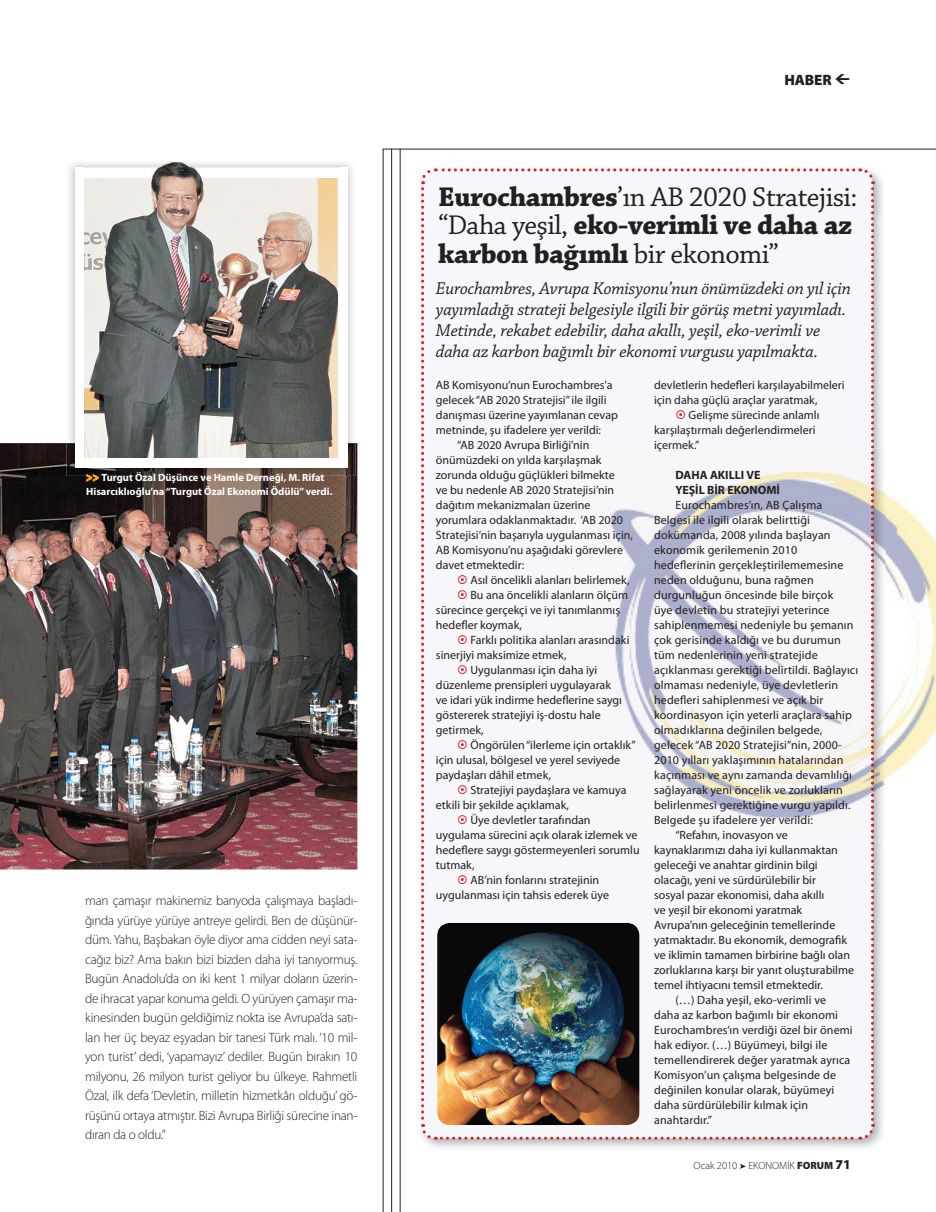
<style>
.page{position:relative;width:936px;height:1212px;background:#fff}
.page>*{position:absolute;margin:0;border:0;box-sizing:border-box;transform-origin:0 0}
.t1{font:700 28.5px/28.5px "Chaparral Pro";letter-spacing:-.02em;color:#231f20}
.t2{font:italic 18px/21px "Chaparral Pro";letter-spacing:-.01em;color:#231f20}
.t3{font:900 15px "Myriad Pro";letter-spacing:-.01em;color:#231f20}
.t4{font:300 13.5px/19.5px "Myriad Pro";letter-spacing:-.02em;color:#231f20;text-align:justify}
.t5{font:12px "Myriad Pro";color:#231f20}
.t6{font:700 12px/15px "Myriad Pro";color:#231f20}
.t7{font:700 10.5px/13.5px "Myriad Pro";color:#fff}
.t8{font:300 10.5px "Myriad Pro";color:#231f20}
.s1{font-weight:900;font-stretch:condensed;font-size:12px;color:#faaf18}
.s2{font-weight:400}
.s3{font-weight:900}
.s4{font-weight:900;font-size:13.5px}
</style>
<div class="page">
<img style="left:0;top:443px;width:357px;height:426px">
<img style="left:66px;top:162px;width:289px;height:314px">
<div style="left:75px;top:167px;width:272px;height:301px;background:#fff"></div>
<img style="left:85px;top:161px;width:253px;height:18px">
<img style="left:85px;top:179px;width:253px;height:278px">
<hr style="left:383px;top:149px;width:1px;height:1063px;background:#231f20">
<hr style="left:391px;top:149px;width:1px;height:1063px;background:#231f20">
<hr style="left:400px;top:149px;width:1px;height:1063px;background:#231f20">
<hr style="left:383px;top:149px;width:552px;height:1px;background:#231f20">
<img style="left:885px;top:493px;width:50px;height:287px">
<img style="left:875px;top:499px;width:10px;height:343px">
<svg style="left:419px;top:167px;width:456px;height:974px"></svg>
<p class="t7" style="left:86px;top:472px;width:248px"><span class="s1">&gt; &gt;</span> Turgut Özal Düşünce ve Hamle Derneği, M. Rifat<br>Hisarcıklıoğlu’na “Turgut Özal Ekonomi Ödülü” verdi.</p>
<p class="t4" style="left:85px;top:892px;width:274px">man çamaşır makinemiz banyoda çalışmaya başladı&shy;ğında yürüye yürüye antreye gelirdi. Ben de düşünür&shy;düm. Yahu, Başbakan öyle diyor ama cidden neyi sata&shy;cağız biz? Ama bakın bizi bizden daha iyi tanıyormuş.<br>Bugün Anadolu’da on iki kent 1 milyar doların üzerin&shy;de ihracat yapar konuma geldi. O yürüyen çamaşır ma&shy;kinesinden bugün geldiğimiz nokta ise Avrupa’da satı&shy;lan her üç beyaz eşyadan bir tanesi Türk malı. ‘10 mil&shy;yon turist’ dedi, ‘yapamayız’ dediler. Bugün bırakın 10 milyonu, 26 milyon turist geliyor bu ülkeye. Rahmetli Özal, ilk defa ‘Devletin, milletin hizmetkârı olduğu’ gö&shy;rüşünü ortaya atmıştır. Bizi Avrupa Birliği sürecine inan&shy;dıran da o oldu.”</p>
<p class="t3" style="left:784px;top:74px;width:49px">HABER</p>
<h1 class="t1" style="left:438px;top:185px;width:421px">Eurochambres<span class="s2">’ın AB 2020 Stratejisi: “Daha yeşil,</span> eko-verimli ve daha az karbon bağımlı <span class="s2">bir ekonomi”</span></h1>
<p class="t2" style="left:436px;top:279px;width:416px">Eurochambres, Avrupa Komisyonu’nun önümüzdeki on yıl için yayımladığı strateji belgesiyle ilgili bir görüş metni yayımladı.<br>Metinde, rekabet edebilir, daha akıllı, yeşil, eko-verimli ve daha az karbon bağımlı bir ekonomi vurgusu yapılmakta.</p>
<p class="t5" style="left:436px;top:380px;width:178px">AB Komisyonu’nun Eurochambres’a</p>
<p class="t5" style="left:436px;top:395px;width:172px">gelecek “AB 2020 Stratejisi” ile ilgili</p>
<p class="t5" style="left:436px;top:410px;width:184px">danışması üzerine yayımlanan cevap</p>
<p class="t5" style="left:436px;top:425px;width:167px">metninde, şu ifadelere yer verildi:</p>
<p class="t5" style="left:457px;top:440px;width:134px">“AB 2020 Avrupa Birliği’nin</p>
<p class="t5" style="left:436px;top:455px;width:167px">önümüzdeki on yılda karşılaşmak</p>
<p class="t5" style="left:436px;top:470px;width:180px">zorunda olduğu güçlükleri bilmekte</p>
<p class="t5" style="left:436px;top:485px;width:180px">ve bu nedenle AB 2020 Stratejisi’nin</p>
<p class="t5" style="left:436px;top:500px;width:156px">dağıtım mekanizmaları üzerine</p>
<p class="t5" style="left:436px;top:515px;width:189px">yorumlara odaklanmaktadır. ‘AB 2020</p>
<p class="t5" style="left:436px;top:530px;width:198px">Stratejisi’nin başarıyla uygulanması için,</p>
<p class="t5" style="left:436px;top:545px;width:189px">AB Komisyonu’nu aşağıdaki görevlere</p>
<p class="t5" style="left:436px;top:560px;width:90px">davet etmektedir:</p>
<p class="t5" style="left:470px;top:575px;width:160px">Asıl öncelikli alanları belirlemek,</p>
<p class="t5" style="left:470px;top:590px;width:159px">Bu ana öncelikli alanların ölçüm</p>
<p class="t5" style="left:436px;top:605px;width:186px">sürecince gerçekçi ve iyi tanımlanmış</p>
<p class="t5" style="left:436px;top:620px;width:88px">hedefler koymak,</p>
<p class="t5" style="left:470px;top:635px;width:160px">Farklı politika alanları arasındaki</p>
<p class="t5" style="left:436px;top:650px;width:132px">sinerjiyi maksimize etmek,</p>
<p class="t5" style="left:470px;top:665px;width:128px">Uygulanması için daha iyi</p>
<p class="t5" style="left:436px;top:680px;width:177px">düzenleme prensipleri uygulayarak</p>
<p class="t5" style="left:436px;top:695px;width:188px">ve idari yük indirme hedeflerine saygı</p>
<p class="t5" style="left:436px;top:710px;width:166px">göstererek stratejiyi iş-dostu hale</p>
<p class="t5" style="left:436px;top:725px;width:49px">getirmek,</p>
<p class="t5" style="left:470px;top:740px;width:167px">Öngörülen “ilerleme için ortaklık”</p>
<p class="t5" style="left:436px;top:755px;width:186px">için ulusal, bölgesel ve yerel seviyede</p>
<p class="t5" style="left:436px;top:770px;width:116px">paydaşları dâhil etmek,</p>
<p class="t5" style="left:470px;top:785px;width:158px">Stratejiyi paydaşlara ve kamuya</p>
<p class="t5" style="left:436px;top:800px;width:134px">etkili bir şekilde açıklamak,</p>
<p class="t5" style="left:470px;top:815px;width:122px">Üye devletler tarafından</p>
<p class="t5" style="left:436px;top:830px;width:203px">uygulama sürecini açık olarak izlemek ve</p>
<p class="t5" style="left:436px;top:845px;width:205px">hedeflere saygı göstermeyenleri sorumlu</p>
<p class="t5" style="left:436px;top:860px;width:40px">tutmak,</p>
<p class="t5" style="left:470px;top:875px;width:130px">AB’nin fonlarını stratejinin</p>
<p class="t5" style="left:436px;top:890px;width:175px">uygulanması için tahsis ederek üye</p>
<p class="t5" style="left:654px;top:380px;width:192px">devletlerin hedefleri karşılayabilmeleri</p>
<p class="t5" style="left:654px;top:395px;width:165px">için daha güçlü araçlar yaratmak,</p>
<p class="t5" style="left:688px;top:410px;width:132px">Gelişme sürecinde anlamlı</p>
<p class="t5" style="left:654px;top:425px;width:163px">karşılaştırmalı değerlendirmeleri</p>
<p class="t5" style="left:654px;top:440px;width:47px">içermek.”</p>
<p class="t6" style="left:675px;top:468px;width:106px">DAHA AKILLI VE<br>YEŞİL BİR EKONOMİ</p>
<p class="t5" style="left:675px;top:500px;width:148px">Eurochambres’ın, AB Çalışma</p>
<p class="t5" style="left:654px;top:515px;width:157px">Belgesi ile ilgili olarak belirttiği</p>
<p class="t5" style="left:654px;top:530px;width:178px">dokümanda, 2008 yılında başlayan</p>
<p class="t5" style="left:654px;top:545px;width:145px">ekonomik gerilemenin 2010</p>
<p class="t5" style="left:654px;top:560px;width:191px">hedeflerinin gerçekleştirilememesine</p>
<p class="t5" style="left:654px;top:575px;width:161px">neden olduğunu, buna rağmen</p>
<p class="t5" style="left:654px;top:590px;width:181px">durgunluğun öncesinde bile birçok</p>
<p class="t5" style="left:654px;top:605px;width:177px">üye devletin bu stratejiyi yeterince</p>
<p class="t5" style="left:654px;top:620px;width:201px">sahiplenmemesi nedeniyle bu şemanın</p>
<p class="t5" style="left:654px;top:635px;width:188px">çok gerisinde kaldığı ve bu durumun</p>
<p class="t5" style="left:654px;top:650px;width:165px">tüm nedenlerinin yeni stratejide</p>
<p class="t5" style="left:654px;top:665px;width:206px">açıklanması gerektiği belirtildi. Bağlayıcı</p>
<p class="t5" style="left:654px;top:680px;width:185px">olmaması nedeniyle, üye devletlerin</p>
<p class="t5" style="left:654px;top:695px;width:171px">hedefleri sahiplenmesi ve açık bir</p>
<p class="t5" style="left:654px;top:710px;width:199px">koordinasyon için yeterli araçlara sahip</p>
<p class="t5" style="left:654px;top:725px;width:169px">olmadıklarına değinilen belgede,</p>
<p class="t5" style="left:654px;top:740px;width:189px">gelecek “AB 2020 Stratejisi”nin, 2000-</p>
<p class="t5" style="left:654px;top:755px;width:191px">2010 yılları yaklaşımının hatalarından</p>
<p class="t5" style="left:654px;top:770px;width:199px">kaçınması ve aynı zamanda devamlılığı</p>
<p class="t5" style="left:654px;top:785px;width:190px">sağlayarak yeni öncelik ve zorlukların</p>
<p class="t5" style="left:654px;top:800px;width:198px">belirlenmesi gerektiğine vurgu yapıldı.</p>
<p class="t5" style="left:654px;top:815px;width:160px">Belgede şu ifadelere yer verildi:</p>
<p class="t5" style="left:675px;top:830px;width:114px">“Refahın, inovasyon ve</p>
<p class="t5" style="left:654px;top:845px;width:185px">kaynaklarımızı daha iyi kullanmaktan</p>
<p class="t5" style="left:654px;top:860px;width:165px">geleceği ve anahtar girdinin bilgi</p>
<p class="t5" style="left:654px;top:875px;width:163px">olacağı, yeni ve sürdürülebilir bir</p>
<p class="t5" style="left:654px;top:890px;width:172px">sosyal pazar ekonomisi, daha akıllı</p>
<p class="t5" style="left:654px;top:905px;width:150px">ve yeşil bir ekonomi yaratmak</p>
<p class="t5" style="left:654px;top:920px;width:183px">Avrupa’nın geleceğinin temellerinde</p>
<p class="t5" style="left:654px;top:935px;width:194px">yatmaktadır. Bu ekonomik, demografik</p>
<p class="t5" style="left:654px;top:950px;width:197px">ve iklimin tamamen birbirine bağlı olan</p>
<p class="t5" style="left:654px;top:965px;width:201px">zorluklarına karşı bir yanıt oluşturabilme</p>
<p class="t5" style="left:654px;top:980px;width:170px">temel ihtiyacını temsil etmektedir.</p>
<p class="t5" style="left:675px;top:995px;width:152px">(…) Daha yeşil, eko-verimli ve</p>
<p class="t5" style="left:654px;top:1010px;width:185px">daha az karbon bağımlı bir ekonomi</p>
<p class="t5" style="left:654px;top:1025px;width:200px">Eurochambres’ın verdiği özel bir önemi</p>
<p class="t5" style="left:654px;top:1040px;width:175px">hak ediyor. (…) Büyümeyi, bilgi ile</p>
<p class="t5" style="left:654px;top:1055px;width:198px">temellendirerek değer yaratmak ayrıca</p>
<p class="t5" style="left:654px;top:1070px;width:183px">Komisyon’un çalışma belgesinde de</p>
<p class="t5" style="left:654px;top:1085px;width:182px">değinilen konular olarak, büyümeyi</p>
<p class="t5" style="left:654px;top:1100px;width:155px">daha sürdürülebilir kılmak için</p>
<p class="t5" style="left:654px;top:1115px;width:59px">anahtardır.”</p>
<p class="t8" style="left:693px;top:1162px;width:159px">Ocak 2010 EKONOMİK <span class="s3">FORUM</span> <span class="s4">71</span></p>
</div>
